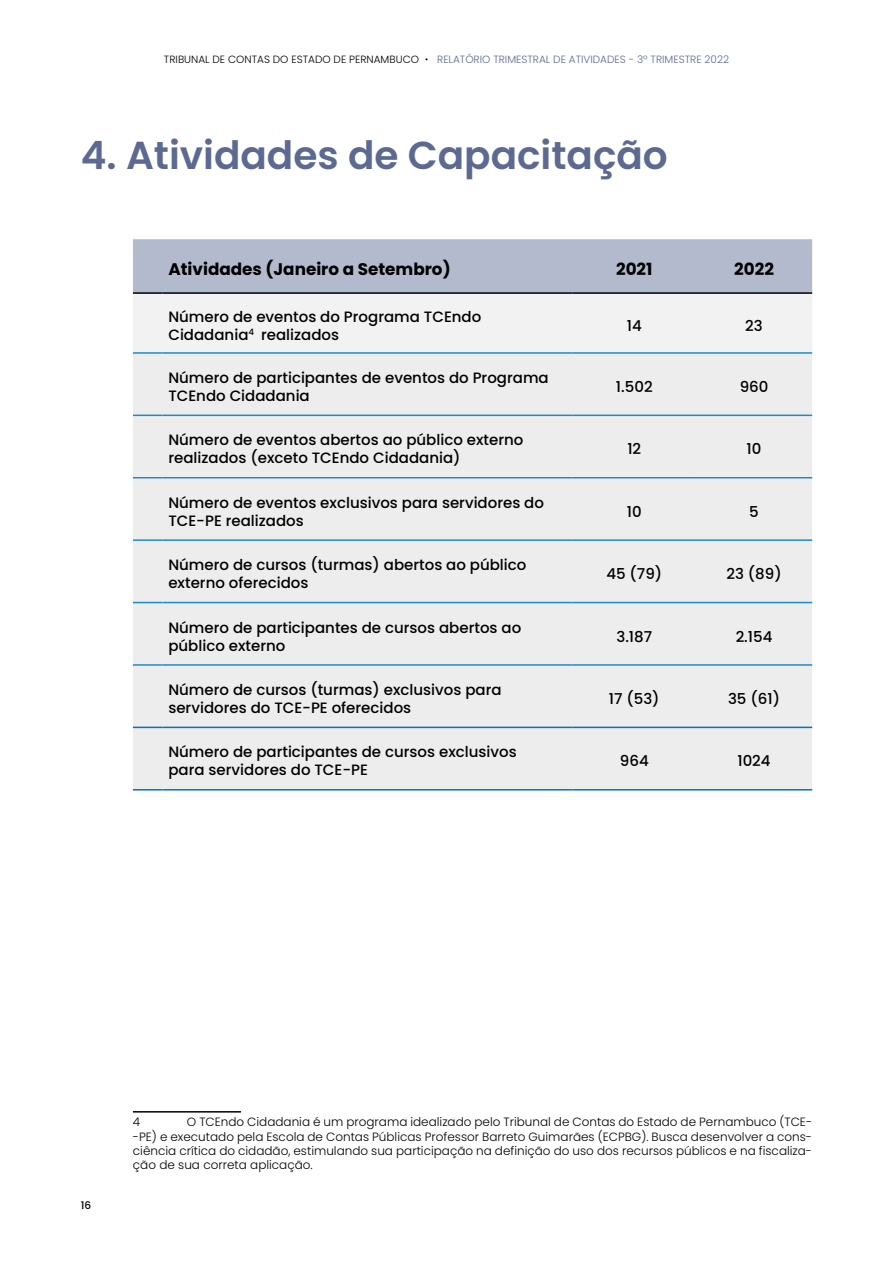
<style>
.page{position:relative;width:893px;height:1263px;background:#fff}
.page>*{position:absolute;margin:0;border:0;box-sizing:border-box;transform-origin:0 0}
.t1{font:600 39px "Poppins";color:#5c6991}
.t2{font:700 16.8px "Poppins";color:#000}
.t3{font:500 15px/18px "Poppins";color:#000}
.t4{font:300 12px/14.4px "Poppins";color:#000;text-align:justify}
.t5{font:300 10.5px "Poppins";color:#5c6991}
.t6{font:500 10.5px "Poppins";color:#000}
.s1{color:#000}
.s2{font-family:"Raleway";font-weight:500;color:#000}
</style>
<div class="page">
<svg style="left:133px;top:239px;width:679px;height:113px"></svg>
<div style="left:133px;top:354px;width:679px;height:435px;background:#ededed"></div>
<hr style="left:133px;top:292px;width:29px;height:2px;background:#000">
<hr style="left:162px;top:292px;width:411px;height:2px;background:#000">
<hr style="left:573px;top:292px;width:123px;height:2px;background:#000">
<hr style="left:696px;top:292px;width:116px;height:2px;background:#000">
<hr style="left:133px;top:352px;width:29px;height:2px;background:#1f8ac6">
<hr style="left:162px;top:352px;width:411px;height:2px;background:#1f8ac6">
<hr style="left:573px;top:352px;width:123px;height:2px;background:#1f8ac6">
<hr style="left:696px;top:352px;width:116px;height:2px;background:#1f8ac6">
<svg style="left:133px;top:415px;width:29px;height:1px"></svg>
<hr style="left:162px;top:415px;width:411px;height:1px;background:#1f8ac6">
<hr style="left:573px;top:415px;width:123px;height:1px;background:#1f8ac6">
<hr style="left:696px;top:415px;width:116px;height:1px;background:#1f8ac6">
<svg style="left:133px;top:477px;width:29px;height:1px"></svg>
<hr style="left:162px;top:477px;width:411px;height:1px;background:#1f8ac6">
<hr style="left:573px;top:477px;width:123px;height:1px;background:#1f8ac6">
<hr style="left:696px;top:477px;width:116px;height:1px;background:#1f8ac6">
<hr style="left:133px;top:539px;width:29px;height:2px;background:#1f8ac6">
<hr style="left:162px;top:539px;width:411px;height:2px;background:#1f8ac6">
<hr style="left:573px;top:539px;width:123px;height:2px;background:#1f8ac6">
<hr style="left:696px;top:539px;width:116px;height:2px;background:#1f8ac6">
<svg style="left:133px;top:602px;width:29px;height:1px"></svg>
<hr style="left:162px;top:602px;width:411px;height:1px;background:#1f8ac6">
<hr style="left:573px;top:602px;width:123px;height:1px;background:#1f8ac6">
<hr style="left:696px;top:602px;width:116px;height:1px;background:#1f8ac6">
<hr style="left:133px;top:664px;width:29px;height:2px;background:#1f8ac6">
<hr style="left:162px;top:664px;width:411px;height:2px;background:#1f8ac6">
<hr style="left:573px;top:664px;width:123px;height:2px;background:#1f8ac6">
<hr style="left:696px;top:664px;width:116px;height:2px;background:#1f8ac6">
<svg style="left:133px;top:727px;width:29px;height:1px"></svg>
<hr style="left:162px;top:727px;width:411px;height:1px;background:#0073ba">
<hr style="left:573px;top:727px;width:123px;height:1px;background:#0073ba">
<hr style="left:696px;top:727px;width:116px;height:1px;background:#0073ba">
<svg style="left:133px;top:789px;width:29px;height:1px"></svg>
<hr style="left:162px;top:789px;width:411px;height:1px;background:#0073ba">
<hr style="left:573px;top:789px;width:123px;height:1px;background:#0073ba">
<hr style="left:696px;top:789px;width:116px;height:1px;background:#0073ba">
<hr style="left:133px;top:1111px;width:108px;height:1px;background:#000">
<p class="t5" style="left:164px;top:53px;width:566px"><span class="s1">TRIBUNAL DE CONTAS DO ESTADO DE PERNAMBUCO</span> <span class="s2">•</span> RELATÓRIO TRIMESTRAL DE ATIVIDADES - 3º TRIMESTRE 2022</p>
<h1 class="t1" style="left:81px;top:132px;width:588px">4. Atividades de Capacitação</h1>
<p class="t2" style="left:168px;top:259px;width:284px">Atividades (Janeiro a Setembro)</p>
<p class="t2" style="left:616px;top:259px;width:38px">2021</p>
<p class="t2" style="left:734px;top:259px;width:41px">2022</p>
<p class="t3" style="left:168px;top:308px;width:314px">Número de eventos do Programa TCEndo<br>Cidadania<sup>4</sup> realizados</p>
<p class="t3" style="left:627px;top:317px;width:16px">14</p>
<p class="t3" style="left:745px;top:317px;width:19px">23</p>
<p class="t3" style="left:168px;top:369px;width:382px">Número de participantes de eventos do Programa<br>TCEndo Cidadania</p>
<p class="t3" style="left:616px;top:378px;width:38px">1.502</p>
<p class="t3" style="left:740px;top:378px;width:30px">960</p>
<p class="t3" style="left:168px;top:431px;width:357px">Número de eventos abertos ao público externo realizados (exceto TCEndo Cidadania)</p>
<p class="t3" style="left:627px;top:440px;width:15px">12</p>
<p class="t3" style="left:747px;top:440px;width:16px">10</p>
<p class="t3" style="left:168px;top:494px;width:377px">Número de eventos exclusivos para servidores do<br>TCE-PE realizados</p>
<p class="t3" style="left:627px;top:503px;width:16px">10</p>
<p class="t3" style="left:749px;top:503px;width:11px">5</p>
<p class="t3" style="left:168px;top:556px;width:360px">Número de cursos (turmas) abertos ao público externo oferecidos</p>
<p class="t3" style="left:606px;top:565px;width:57px">45 (79)</p>
<p class="t3" style="left:726px;top:565px;width:57px">23 (89)</p>
<p class="t3" style="left:168px;top:618px;width:354px">Número de participantes de cursos abertos ao público externo</p>
<p class="t3" style="left:616px;top:627px;width:37px">3.187</p>
<p class="t3" style="left:736px;top:627px;width:38px">2.154</p>
<p class="t3" style="left:168px;top:681px;width:335px">Número de cursos (turmas) exclusivos para servidores do TCE-PE oferecidos</p>
<p class="t3" style="left:609px;top:690px;width:52px">17 (53)</p>
<p class="t3" style="left:728px;top:690px;width:54px">35 (61)</p>
<p class="t3" style="left:168px;top:743px;width:350px">Número de participantes de cursos exclusivos para servidores do TCE-PE</p>
<p class="t3" style="left:620px;top:752px;width:30px">964</p>
<p class="t3" style="left:737px;top:752px;width:35px">1024</p>
<p class="t6" style="left:81px;top:1199px;width:12px">16</p>
<p class="t4" style="left:133px;top:1115px;width:681px;text-indent:54px">O TCEndo Cidadania é um programa idealizado pelo Tribunal de Contas do Estado de Pernambuco (TCE--PE) e executado pela Escola de Contas Públicas Professor Barreto Guimarães (ECPBG). Busca desenvolver a cons&shy;ciência crítica do cidadão, estimulando sua participação na definição do uso dos recursos públicos e na fiscaliza&shy;ção de sua correta aplicação.</p>
<p class="t4" style="left:133px;top:1115px;width:9px">4</p>
</div>
